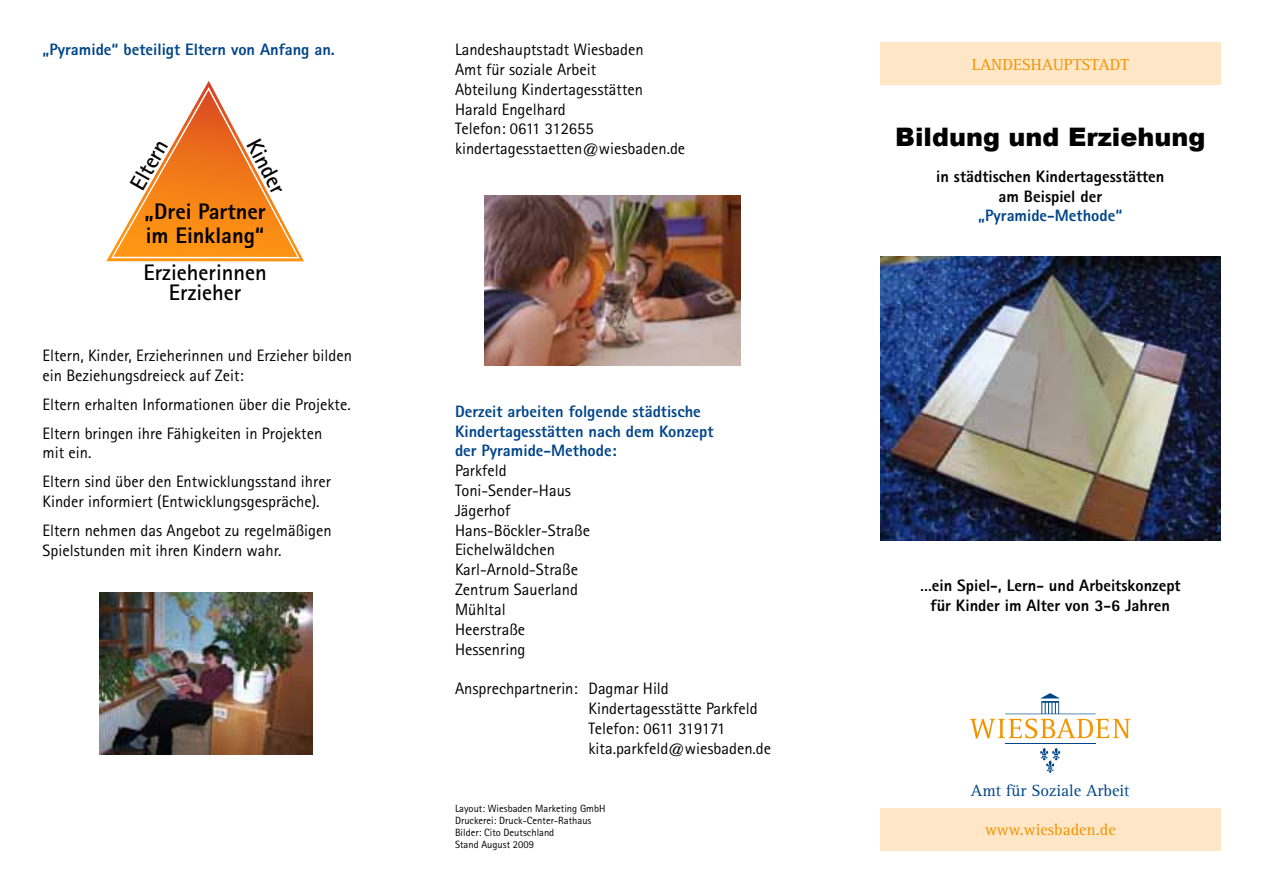
<style>
.page{position:relative;width:1263px;height:893px;background:#fff}
.page>*{position:absolute;margin:0;border:0;box-sizing:border-box;transform-origin:0 0}
.t1{font:900 25.5px "Arial";color:#000}
.t2{font:700 22.5px/19.5px "Rotis Sans Serif";color:#000;text-align:center}
.t3{font:800 22.5px/24px "Rotis Sans Serif";color:#000}
.t4{font:16.65px "Rotis Serif";color:#004588}
.t5{font:16.5px/19.8px "Rotis Sans Serif";color:#000}
.t6{font:800 16.5px/19.8px "Rotis Sans Serif";color:#004588}
.t7{font:800 16.5px/19.8px "Rotis Sans Serif";color:#000;text-align:center}
.t8{font:16.5px "Rotis Serif";color:#f39400}
.t9{font:10.5px/12px "Rotis Sans Serif";color:#000}
</style>
<div class="page">
<hr style="left:1005px;top:743px;width:90px;height:1px;background:#004588">
<svg style="left:970px;top:693px;width:160px;height:45px"></svg>
<svg style="left:1040px;top:748px;width:21px;height:25px"></svg>
<div style="left:880px;top:43px;width:340px;height:42px;background:#fee6c7"></div>
<div style="left:880px;top:808px;width:340px;height:42px;background:#fee6c7"></div>
<img style="left:880px;top:256px;width:340px;height:284px">
<img style="left:485px;top:196px;width:255px;height:169px">
<svg style="left:106px;top:81px;width:198px;height:180px"></svg>
<img style="left:100px;top:592px;width:212px;height:163px">
<p class="t6" style="left:43px;top:40px;width:294px">„Pyramide“ beteiligt Eltern von Anfang an.</p>
<h2 class="t2" style="left:127px;top:183px;width:56px;rotate:-61deg">Eltern</h2>
<h2 class="t2" style="left:261px;top:135px;width:60px;rotate:62deg">Kinder</h2>
<h2 class="t3" style="left:145px;top:199px;width:123px">„Drei Partner im Einklang“</h2>
<h2 class="t2" style="left:144px;top:263px;width:125px">Erzieherinnen<br>Erzieher</h2>
<p class="t5" style="left:43px;top:346px;width:311px">Eltern, Kinder, Erzieherinnen und Erzieher bilden ein Beziehungsdreieck auf Zeit:</p>
<p class="t5" style="left:43px;top:390px;width:310px;line-height:28.8px">Eltern erhalten Informationen über die Projekte.<br>Eltern bringen ihre Fähigkeiten in Projekten</p>
<p class="t5" style="left:43px;top:438px;width:290px;line-height:28.8px">mit ein.<br>Eltern sind über den Entwicklungsstand ihrer</p>
<p class="t5" style="left:43px;top:487px;width:291px;line-height:28.8px">Kinder informiert (Entwicklungsgespräche).<br>Eltern nehmen das Angebot zu regelmäßigen</p>
<p class="t5" style="left:43px;top:540px;width:240px">Spielstunden mit ihren Kindern wahr.</p>
<p class="t5" style="left:455px;top:40px;width:232px">Landeshauptstadt Wiesbaden<br>Amt für soziale Arbeit<br>Abteilung Kindertagesstätten<br>Harald Engelhard<br>Telefon: 0611 312655 kindertagesstaetten@wiesbaden.de</p>
<p class="t6" style="left:455px;top:401px;width:260px">Derzeit arbeiten folgende städtische<br>Kindertagesstätten nach dem Konzept der Pyramide-Methode:</p>
<p class="t5" style="left:455px;top:461px;width:137px">Parkfeld<br>Toni-Sender-Haus<br>Jägerhof<br>Hans-Böckler-Straße<br>Eichelwäldchen<br>Karl-Arnold-Straße<br>Zentrum Sauerland<br>Mühltal<br>Heerstraße<br>Hessenring</p>
<p class="t5" style="left:588px;top:678px;width:184px;text-indent:-134px">Ansprechpartnerin: Dagmar Hild<br>Kindertagesstätte Parkfeld<br>Telefon: 0611 319171 kita.parkfeld@wiesbaden.de</p>
<p class="t9" style="left:455px;top:803px;width:152px">Layout: Wiesbaden Marketing GmbH<br>Druckerei: Druck-Center-Rathaus<br>Bilder: Cito Deutschland<br>Stand August 2009</p>
<p class="t8" style="left:972px;top:55px;width:159px">LANDESHAUPTSTADT</p>
<h1 class="t1" style="left:895px;top:118px;width:312px">Bildung und Erziehung</h1>
<p class="t7" style="left:936px;top:166px;width:230px">in städtischen Kindertagesstätten am Beispiel der</p>
<p class="t6" style="left:978px;top:206px;width:146px">„Pyramide-Methode“</p>
<p class="t7" style="left:920px;top:575px;width:262px">…ein Spiel-, Lern- und Arbeitskonzept für Kinder im Alter von 3-6 Jahren</p>
<p class="t4" style="left:971px;top:781px;width:160px">Amt für Soziale Arbeit</p>
<p class="t8" style="left:985px;top:820px;width:132px">www.wiesbaden.de</p>
</div>
